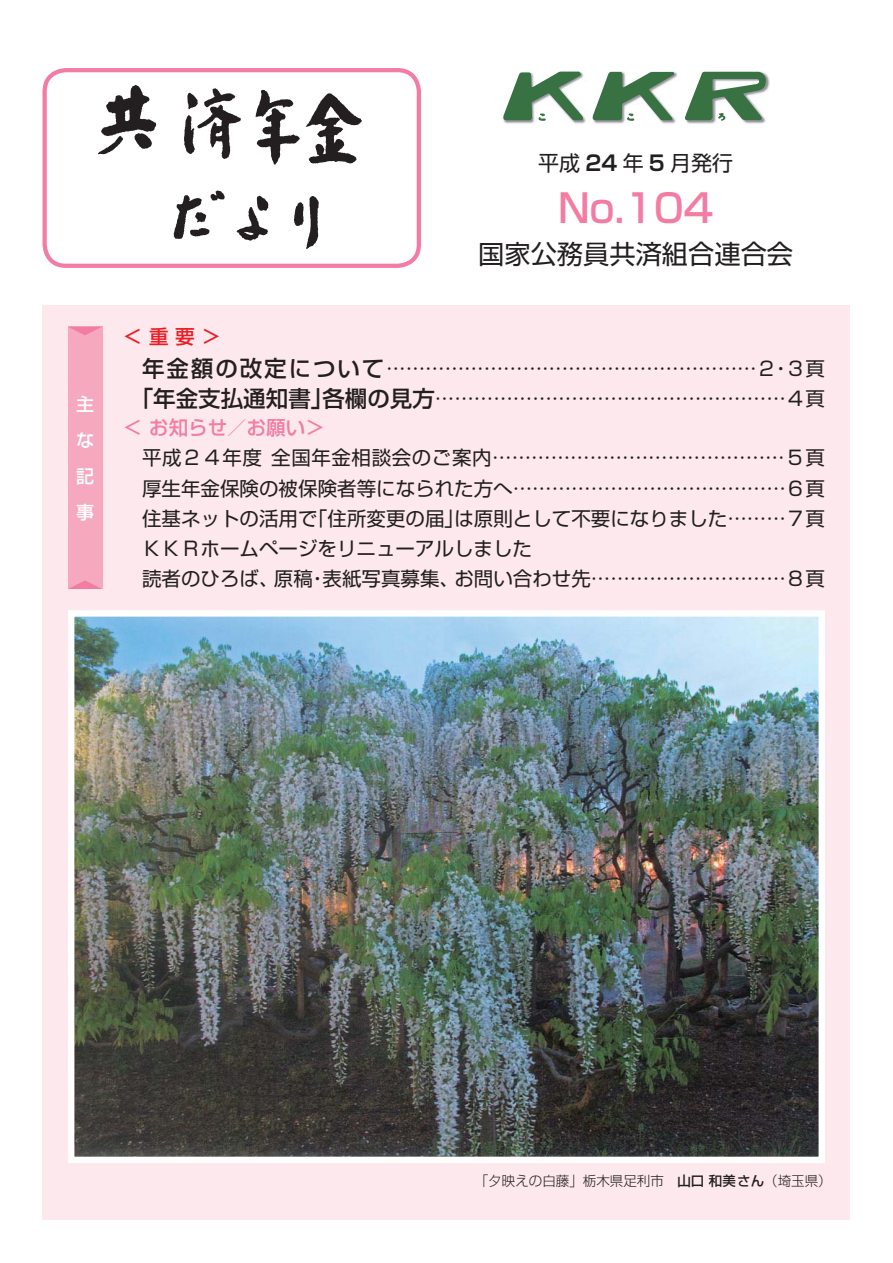
<style>
.page{position:relative;width:893px;height:1263px;background:#fff}
.page>*{position:absolute;margin:0;border:0;box-sizing:border-box;transform-origin:0 0}
.t1{font:39px "Shin Go Pr 5 Medium 90 pv RKSJ H";color:#f27ca2}
.t2{font:26.25px "Shin Go Pr 5 Regular 90 pv RKSJ H";color:#231f20}
.t3{font:21px "Shin Go Pr 5 Regular 90 pv RKSJ H";color:#231f20}
.t4{font:19.5px/30.3px "Shin Go Pr 5 Regular 90 pv RKSJ H";color:#231f20;text-align:center}
.t5{font:19.5px "Shin Go Pr 5 Medium 90 pv RKSJ H";color:#f27ca2}
.t6{font:19.5px "Shin Go Pr 5 Medium 90 pv RKSJ H";color:#ed1c24}
.t7{font:18px/36px "Shin Go Pr 5 Medium 90 pv RKSJ H";color:#fff;text-align:justify}
.t8{font:13.5px "Shin Go Pr 5 Light 90 pv RKSJ H";color:#231f20}
.s1{font-family:"Shin Go Pr 5 De Bold 90 pv RKSJ H"}
.s2{font-family:"Shin Go Pr 5 Medium 90 pv RKSJ H";font-size:22.5px}
.s3{font-family:"Shin Go Pr 5 Medium 90 pv RKSJ H"}
</style>
<div class="page">
<div style="left:43px;top:305px;width:807px;height:915px;background:#fde9ed"></div>
<div style="left:43px;top:68px;width:378px;height:200px;border:4px solid #f27ca2;border-radius:21px"></div>
<img style="left:75px;top:617px;width:743px;height:539px">
<div style="left:68px;top:610px;width:757px;height:553px;border:6px solid #fff"></div>
<div style="left:68px;top:327px;width:34px;height:262px;background:#f6a8be"></div>
<svg style="left:69px;top:327px;width:32px;height:8px"></svg>
<svg style="left:68px;top:580px;width:34px;height:9px"></svg>
<img style="left:97px;top:84px;width:265px;height:165px">
<img style="left:503px;top:71px;width:267px;height:53px">
<svg style="left:503px;top:72px;width:80px;height:48px"></svg>
<svg style="left:592px;top:72px;width:82px;height:48px"></svg>
<svg style="left:685px;top:72px;width:81px;height:52px"></svg>
<p class="t7" style="left:76px;top:389px;width:19px">主な記事</p>
<p class="t3" style="left:538px;top:155px;width:196px">平成 <span class="s1">24</span> 年 <span class="s1">5</span> 月発行</p>
<h1 class="t1" style="left:558px;top:194px;width:157px">No.104</h1>
<h2 class="t2" style="left:478px;top:245px;width:317px">国家公務員共済組合連合会</h2>
<p class="t6" style="left:123px;top:329px;width:99px">＜ 重 要 ＞</p>
<p class="t4" style="left:131px;top:356px;width:696px"><span class="s2">年金額の改定について</span>…………………………………………………２・３頁<span class="s2">「年金支払通知書」各欄の見方</span>………………………………………………４頁</p>
<p class="t5" style="left:123px;top:420px;width:203px">＜ お知らせ／お願い＞</p>
<p class="t4" style="left:142px;top:445px;width:684px;text-align:left">平成２４年度 全国年金相談会のご案内………………………………………５頁厚生年金保険の被保険者等になられた方へ……………………………………６頁住基ネットの活用で「住所変更の届」は原則として不要になりました………７頁ＫＫＲホームページをリニューアルしました<br>読者のひろば、原稿・表紙写真募集、お問い合わせ先…………………………８頁</p>
<p class="t8" style="left:475px;top:1175px;width:358px">「夕映えの白藤」栃木県足利市　<span class="s3">山口 和美さん</span>（埼玉県）</p>
</div>
